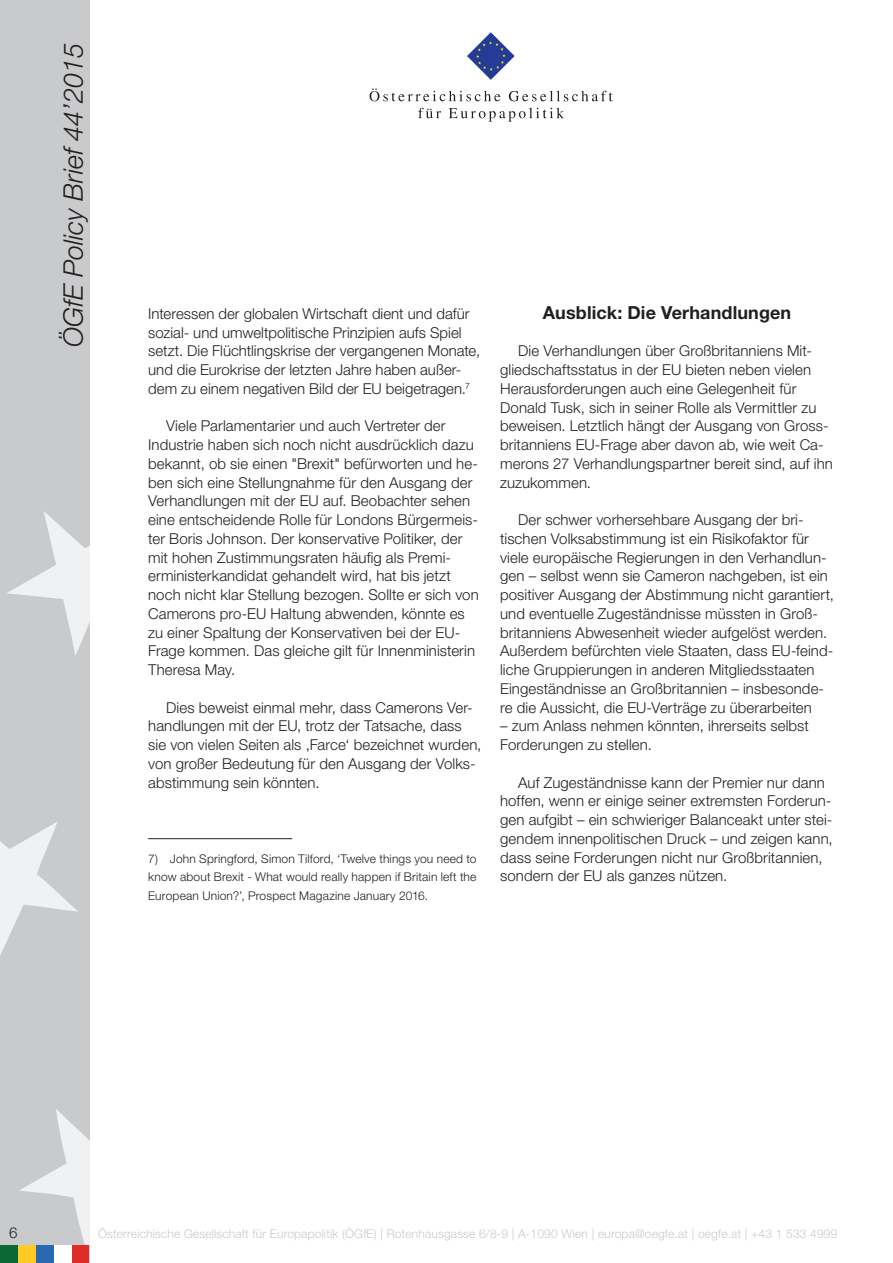
<style>
.page{position:relative;width:893px;height:1263px;background:#fff}
.page>*{position:absolute;margin:0;border:0;box-sizing:border-box;transform-origin:0 0}
.t1{font:italic 300 27px "Helvetica Neue LT Std";color:#231f20}
.Zwischenüberschrift{font:700 18px "Helvetica Neue LT Std";letter-spacing:.005em;color:#231f20}
.Standard_Paragraph{font:300 15px/18.8px "Helvetica Neue LT Std";letter-spacing:.005em;color:#231f20}
.Footnotes{font:300 12px/18.8px "Helvetica Neue LT Std";letter-spacing:.015em;color:#231f20;text-align:justify}
.t2{font:300 12px "Helvetica Neue LT Std";letter-spacing:.015em;color:#c9cacc}
</style>
<div class="page">
<div style="left:0;top:0;width:89px;height:1263px;background:#c9cacc"></div>
<svg style="left:19px;top:1109px;width:70px;height:136px"></svg>
<svg style="left:0;top:822px;width:78px;height:134px"></svg>
<svg style="left:7px;top:511px;width:82px;height:144px"></svg>
<div style="left:18px;top:1245px;width:18px;height:18px;background:#fecb26"></div>
<div style="left:36px;top:1245px;width:18px;height:18px;background:#2b68b3"></div>
<div style="left:71px;top:1245px;width:18px;height:18px;background:#de2b26"></div>
<div style="left:0;top:1245px;width:18px;height:18px;background:#0b6936"></div>
<div style="left:54px;top:1245px;width:17px;height:18px;background:#fff"></div>
<svg style="left:467px;top:32px;width:48px;height:48px"></svg>
<svg style="left:370px;top:88px;width:130px;height:13px"></svg>
<svg style="left:509px;top:91px;width:104px;height:10px"></svg>
<svg style="left:418px;top:108px;width:23px;height:10px"></svg>
<svg style="left:449px;top:108px;width:115px;height:14px"></svg>
<hr style="left:148px;top:838px;width:144px;height:1px;background:#231f20">
<h1 class="t1" style="left:57px;top:347px;width:305px;rotate:-90deg">ÖGfE Policy Brief 44’2015</h1>
<p class="Standard_Paragraph" style="left:148px;top:304px;width:334px">Interessen der globalen Wirtschaft dient und dafür sozial- und umweltpolitische Prinzipien aufs Spiel setzt. Die Flüchtlingskrise der vergangenen Monate, und die Eurokrise der letzten Jahre haben außer&shy;dem zu einem negativen Bild der EU beigetragen.<sup>7</sup></p>
<p class="Standard_Paragraph" style="left:148px;top:416px;width:332px;text-indent:18px">Viele Parlamentarier und auch Vertreter der Industrie haben sich noch nicht ausdrücklich dazu bekannt, ob sie einen "Brexit" befürworten und he&shy;ben sich eine Stellungnahme für den Ausgang der Verhandlungen mit der EU auf. Beobachter sehen eine entscheidende Rolle für Londons Bürgermeis&shy;ter Boris Johnson. Der konservative Politiker, der mit hohen Zustimmungsraten häufig als Premi&shy;erministerkandidat gehandelt wird, hat bis jetzt noch nicht klar Stellung bezogen. Sollte er sich von Camerons pro-EU Haltung abwenden, könnte es zu einer Spaltung der Konservativen bei der EU-Frage kommen. Das gleiche gilt für Innenministerin Theresa May.</p>
<p class="Standard_Paragraph" style="left:148px;top:697px;width:335px;text-indent:18px">Dies beweist einmal mehr, dass Camerons Ver&shy;handlungen mit der EU, trotz der Tatsache, dass sie von vielen Seiten als ‚Farce‘ bezeichnet wurden, von großer Bedeutung für den Ausgang der Volks&shy;abstimmung sein könnten.</p>
<p class="Footnotes" style="left:148px;top:849px;width:330px">7) John Springford, Simon Tilford, ‘Twelve things you need to know about Brexit - What would really happen if Britain left the European Union?’, Prospect Magazine January 2016.</p>
<p class="Zwischenüberschrift" style="left:543px;top:301px;width:250px">Ausblick: Die Verhandlungen</p>
<p class="Standard_Paragraph" style="left:500px;top:341px;width:334px;text-indent:18px">Die Verhandlungen über Großbritanniens Mit&shy;gliedschaftsstatus in der EU bieten neben vielen Herausforderungen auch eine Gelegenheit für Donald Tusk, sich in seiner Rolle als Vermittler zu beweisen. Letztlich hängt der Ausgang von Gross&shy;britanniens EU-Frage aber davon ab, wie weit Ca&shy;merons 27 Verhandlungspartner bereit sind, auf ihn zuzukommen.</p>
<p class="Standard_Paragraph" style="left:500px;top:510px;width:335px;text-indent:18px">Der schwer vorhersehbare Ausgang der bri&shy;tischen Volksabstimmung ist ein Risikofaktor für viele europäische Regierungen in den Verhandlun&shy;gen – selbst wenn sie Cameron nachgeben, ist ein positiver Ausgang der Abstimmung nicht garantiert, und eventuelle Zugeständnisse müssten in Groß&shy;britanniens Abwesenheit wieder aufgelöst werden.<br>Außerdem befürchten viele Staaten, dass EU-feind&shy;liche Gruppierungen in anderen Mitgliedsstaaten Eingeständnisse an Großbritannien – insbesonde&shy;re die Aussicht, die EU-Verträge zu überarbeiten</p>
<p class="Standard_Paragraph" style="left:500px;top:716px;width:310px">– zum Anlass nehmen könnten, ihrerseits selbst<br>Forderungen zu stellen.</p>
<p class="Standard_Paragraph" style="left:500px;top:772px;width:334px;text-indent:18px">Auf Zugeständnisse kann der Premier nur dann hoffen, wenn er einige seiner extremsten Forderun&shy;gen aufgibt – ein schwieriger Balanceakt unter stei&shy;gendem innenpolitischen Druck – und zeigen kann, dass seine Forderungen nicht nur Großbritannien, sondern der EU als ganzes nützen.</p>
<p class="Standard_Paragraph" style="left:9px;top:1222px;width:10px">6</p>
<p class="t2" style="left:98px;top:1226px;width:741px">Österreichische Gesellschaft für Europapolitik (ÖGfE) | Rotenhausgasse 6/8-9 | A-1090 Wien | europa@oegfe.at | oegfe.at | +43 1 533 4999</p>
</div>
